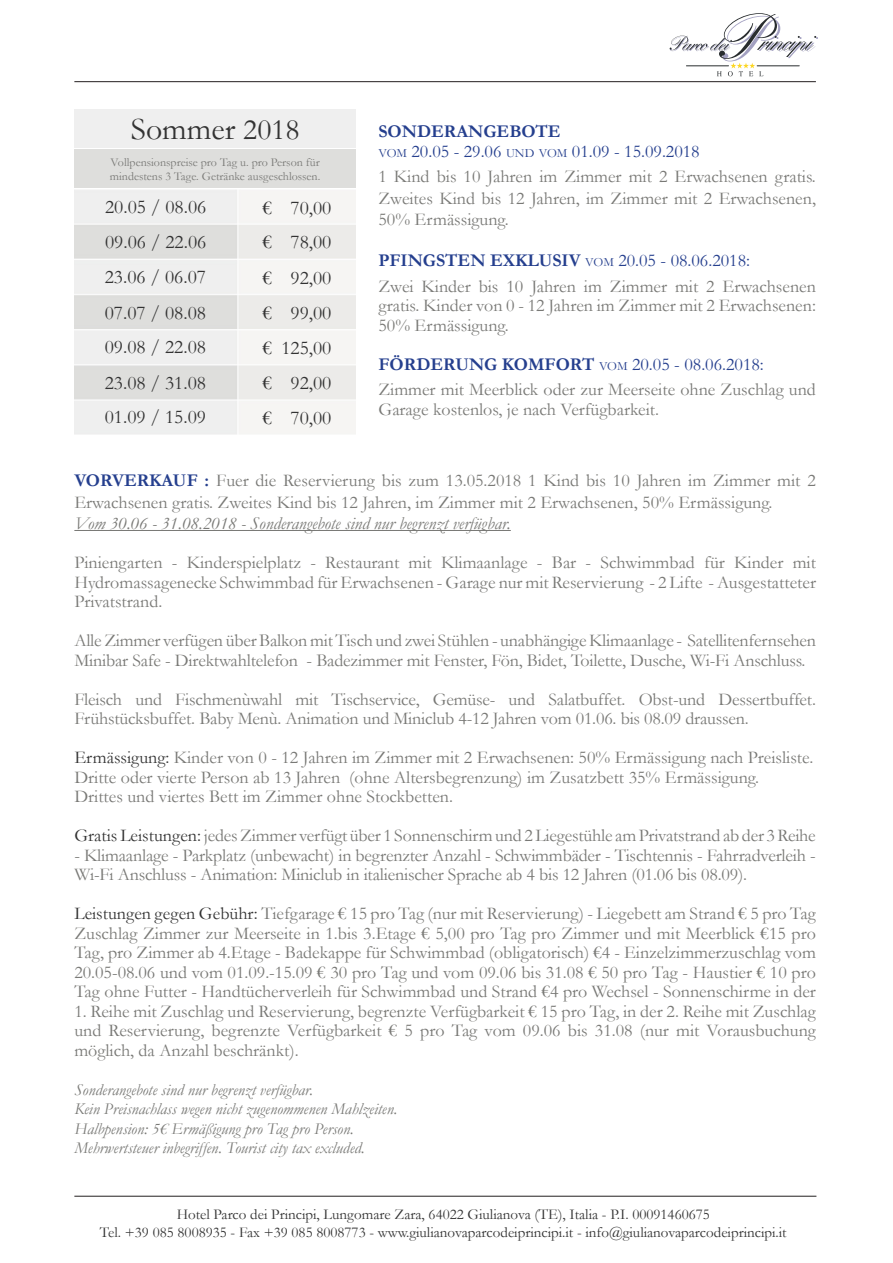
<style>
.page{position:relative;width:893px;height:1263px;background:#fff}
.page>*{position:absolute;margin:0;border:0;box-sizing:border-box;transform-origin:0 0}
.t1{font:31.8px "Garamond";color:#333}
.t2{font:19.5px "Garamond";color:#333}
.t3{font:18px/19.5px "Garamond";color:#797976}
.t4{font:18px "Garamond";color:#253f8e}
.t5{font:italic 18px "Garamond";color:#797976}
.t6{font:700 18px "Garamond";color:#253f8e}
.t7{font:italic 16.5px "Garamond";color:#797976}
.t8{font:15px "Garamond";color:#333}
.t9{font:12px "Garamond";color:#797976}
.s1{font-size:30px}
.s2{font-size:12.6px}
.s3{font-weight:400;font-size:12.6px}
.s4{font-weight:400}
.s5{font-weight:700}
.s6{font-weight:700;color:#253f8e}
.s7{color:#333}
</style>
<div class="page">
<hr style="left:74px;top:1196px;width:742px;height:1px;background:#231f20">
<hr style="left:74px;top:81px;width:742px;height:1px;background:#231f20">
<svg style="left:670px;top:13px;width:148px;height:63px"></svg>
<hr style="left:74px;top:530px;width:437px;height:1px;background:#797976">
<div style="left:74px;top:110px;width:282px;height:38px;background:#efefef"></div>
<div style="left:74px;top:150px;width:282px;height:38px;background:#dededc"></div>
<p class="t1" style="left:131px;top:110px;width:170px">Sommer <span class="s1">2018</span></p>
<p class="t9" style="left:111px;top:155px;width:211px">Vollpensionspreise pro Tag u. pro Person für</p>
<p class="t9" style="left:110px;top:169px;width:212px">mindestens 3 Tage. Getränke ausgeschlossen.</p>
<p class="t2" style="left:105px;top:196px;width:103px">20.05 / 08.06</p>
<p class="t2" style="left:105px;top:230px;width:103px">09.06 / 22.06</p>
<p class="t2" style="left:105px;top:266px;width:103px">23.06 / 06.07</p>
<p class="t2" style="left:105px;top:301px;width:103px">07.07 / 08.08</p>
<p class="t2" style="left:105px;top:335px;width:103px">09.08 / 22.08</p>
<p class="t2" style="left:105px;top:371px;width:103px">23.08 / 31.08</p>
<p class="t2" style="left:105px;top:405px;width:103px">01.09 / 15.09</p>
<p class="t2" style="left:263px;top:196px;width:11px">€</p>
<p class="t2" style="left:263px;top:231px;width:11px">€</p>
<p class="t2" style="left:263px;top:266px;width:11px">€</p>
<p class="t2" style="left:263px;top:302px;width:11px">€</p>
<p class="t2" style="left:263px;top:336px;width:11px">€</p>
<p class="t2" style="left:263px;top:371px;width:11px">€</p>
<p class="t2" style="left:263px;top:406px;width:11px">€</p>
<p class="t2" style="left:291px;top:196px;width:42px">70,00</p>
<p class="t2" style="left:291px;top:231px;width:42px">78,00</p>
<p class="t2" style="left:291px;top:266px;width:42px">92,00</p>
<p class="t2" style="left:291px;top:302px;width:42px">99,00</p>
<p class="t2" style="left:281px;top:336px;width:51px">125,00</p>
<p class="t2" style="left:291px;top:371px;width:42px">92,00</p>
<p class="t2" style="left:291px;top:406px;width:42px">70,00</p>
<p class="t6" style="left:378px;top:121px;width:184px">SONDERANGEBOTE</p>
<p class="t4" style="left:378px;top:140px;width:323px"><span class="s2">VOM</span> 20.05 - 29.06 <span class="s2">UND VOM</span> 01.09 - 15.09.2018</p>
<p class="t3" style="left:378px;top:165px;width:439px;line-height:21.6px;text-align:justify">1 Kind bis 10 Jahren im Zimmer mit 2 Erwachsenen gratis.<br>Zweites Kind bis 12 Jahren, im Zimmer mit 2 Erwachsenen, 50% Ermässigung.</p>
<p class="t6" style="left:378px;top:250px;width:373px">PFINGSTEN EXKLUSIV <span class="s3">VOM</span> <span class="s4">20.05 - 08.06.2018:</span></p>
<p class="t3" style="left:378px;top:276px;width:439px;text-align:justify">Zwei Kinder bis 10 Jahren im Zimmer mit 2 Erwachsenen gratis. Kinder von 0 - 12 Jahren im Zimmer mit 2 Erwachsenen:<br>50% Ermässigung.</p>
<p class="t4" style="left:378px;top:353px;width:387px"><span class="s5">FÖRDERUNG KOMFORT</span> <span class="s2">VOM</span> 20.05 - 08.06.2018:</p>
<p class="t3" style="left:378px;top:380px;width:439px">Zimmer mit Meerblick oder zur Meerseite ohne Zuschlag und<br>Garage kostenlos, je nach Verfügbarkeit.</p>
<p class="t3" style="left:74px;top:469px;width:743px;line-height:21.6px"><span class="s6">VORVERKAUF :</span> Fuer die Reservierung bis zum 13.05.2018 1 Kind bis 10 Jahren im Zimmer mit 2<br>Erwachsenen gratis. Zweites Kind bis 12 Jahren, im Zimmer mit 2 Erwachsenen, 50% Ermässigung.</p>
<p class="t5" style="left:74px;top:513px;width:438px">Vom 30.06 - 31.08.2018 - Sonderangebote sind nur begrenzt verfügbar.</p>
<p class="t3" style="left:74px;top:552px;width:743px;text-align:justify">Piniengarten - Kinderspielplatz - Restaurant mit Klimaanlage - Bar - Schwimmbad für Kinder mit Hydromassagenecke Schwimmbad für Erwachsenen - Garage nur mit Reservierung - 2 Lifte - Ausgestatteter Privatstrand.</p>
<p class="t3" style="left:74px;top:630px;width:743px">Alle Zimmer verfügen über Balkon mit Tisch und zwei Stühlen - unabhängige Klimaanlage - Satellitenfernsehen<br>Minibar Safe - Direktwahltelefon - Badezimmer mit Fenster, Fön, Bidet, Toilette, Dusche, Wi-Fi Anschluss.</p>
<p class="t3" style="left:74px;top:689px;width:743px">Fleisch und Fischmenùwahl mit Tischservice, Gemüse- und Salatbuffet. Obst-und Dessertbuffet.<br>Frühstücksbuffet. Baby Menù. Animation und Miniclub 4-12 Jahren vom 01.06. bis 08.09 draussen.</p>
<p class="t3" style="left:74px;top:747px;width:740px"><span class="s7">Ermässigung:</span> Kinder von 0 - 12 Jahren im Zimmer mit 2 Erwachsenen: 50% Ermässigung nach Preisliste.</p>
<p class="t3" style="left:74px;top:767px;width:686px">Dritte oder vierte Person ab 13 Jahren (ohne Altersbegrenzung) im Zusatzbett 35% Ermässigung.</p>
<p class="t3" style="left:74px;top:786px;width:380px">Drittes und viertes Bett im Zimmer ohne Stockbetten.</p>
<p class="t3" style="left:74px;top:825px;width:743px"><span class="s7">Gratis Leistungen:</span> jedes Zimmer verfügt über 1 Sonnenschirm und 2 Liegestühle am Privatstrand ab der 3 Reihe</p>
<p class="t3" style="left:74px;top:845px;width:743px">- Klimaanlage - Parkplatz (unbewacht) in begrenzter Anzahl - Schwimmbäder - Tischtennis - Fahrradverleih -<br>Wi-Fi Anschluss - Animation: Miniclub in italienischer Sprache ab 4 bis 12 Jahren (01.06 bis 08.09).</p>
<p class="t3" style="left:74px;top:903px;width:743px;text-align:justify"><span class="s7">Leistungen gegen Gebühr:</span> Tiefgarage € 15 pro Tag (nur mit Reservierung) - Liegebett am Strand € 5 pro Tag Zuschlag Zimmer zur Meerseite in 1.bis 3.Etage € 5,00 pro Tag pro Zimmer und mit Meerblick €15 pro Tag, pro Zimmer ab 4.Etage - Badekappe für Schwimmbad (obligatorisch) €4 - Einzelzimmerzuschlag vom 20.05-08.06 und vom 01.09.-15.09 € 30 pro Tag und vom 09.06 bis 31.08 € 50 pro Tag - Haustier € 10 pro Tag ohne Futter - Handtücherverleih für Schwimmbad und Strand €4 pro Wechsel - Sonnenschirme in der</p>
<p class="t3" style="left:74px;top:1001px;width:743px;text-align:justify">1. Reihe mit Zuschlag und Reservierung, begrenzte Verfügbarkeit € 15 pro Tag, in der 2. Reihe mit Zuschlag und Reservierung, begrenzte Verfügbarkeit € 5 pro Tag vom 09.06 bis 31.08 (nur mit Vorausbuchung möglich, da Anzahl beschränkt).</p>
<p class="t7" style="left:74px;top:1079px;width:240px">Sonderangebote sind nur begrenzt verfügbar.</p>
<p class="t7" style="left:74px;top:1099px;width:325px">Kein Preisnachlass wegen nicht zugenommenen Mahlzeiten.</p>
<p class="t7" style="left:74px;top:1118px;width:281px">Halbpension: 5€ Ermäßigung pro Tag pro Person.</p>
<p class="t7" style="left:74px;top:1138px;width:292px">Mehrwertsteuer inbegriffen. Tourist city tax excluded.</p>
<p class="t8" style="left:177px;top:1205px;width:535px">Hotel Parco dei Principi, Lungomare Zara, 64022 Giulianova (TE), Italia - P.I. 00091460675</p>
<p class="t8" style="left:100px;top:1223px;width:688px">Tel. +39 085 8008935 - Fax +39 085 8008773 - www.giulianovaparcodeiprincipi.it - info@giulianovaparcodeiprincipi.it</p>
</div>
